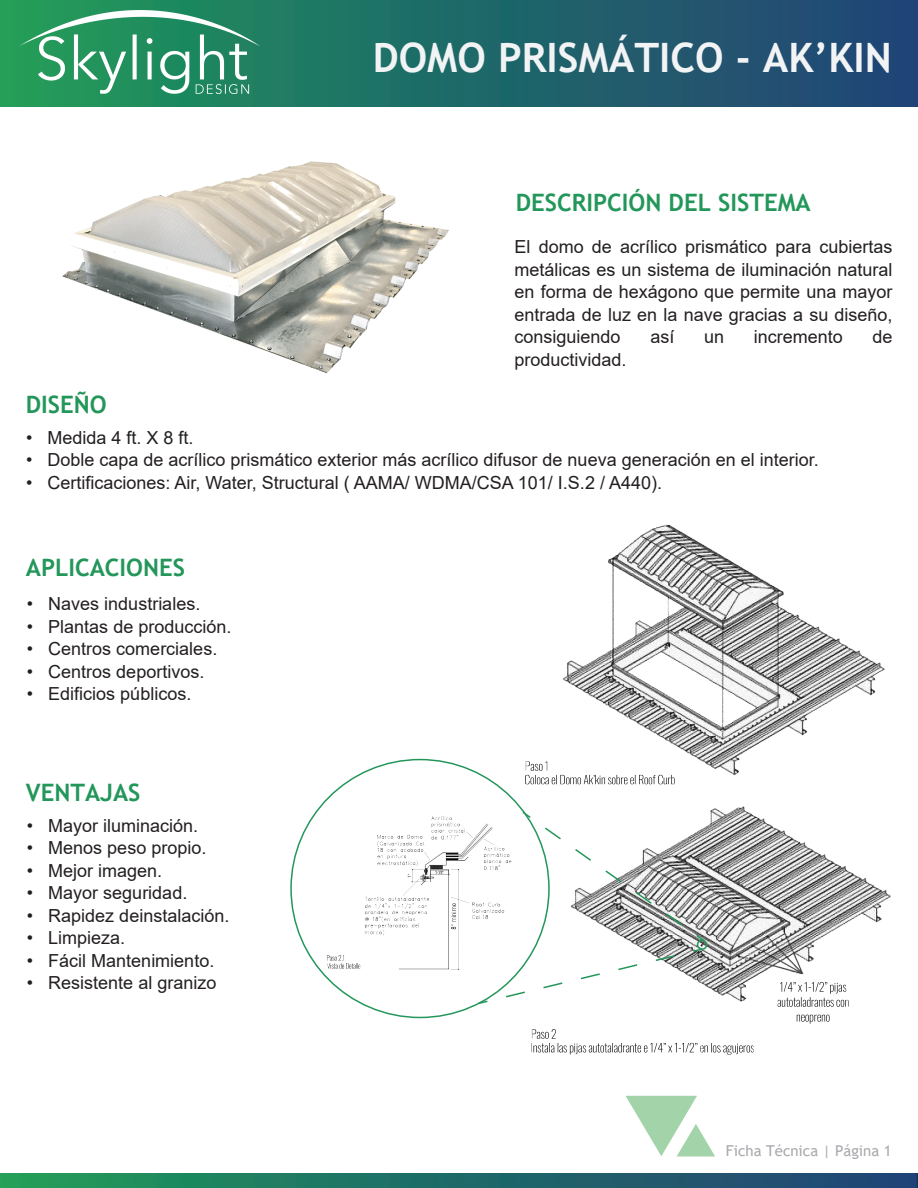
<style>
.page{position:relative;width:918px;height:1188px;background:#fff}
.page>*{position:absolute;margin:0;border:0;box-sizing:border-box;transform-origin:0 0}
.t1{font:700 40.5px "Trebuchet MS";color:#f2f3f4}
.t2{font:700 24px "Trebuchet MS";color:#23965a}
.t3{font:18px/22.5px "Arial";color:#231f20;text-align:justify}
.t4{font:15px "Trebuchet MS";color:#a8a9ad}
</style>
<div class="page">
<img style="left:62px;top:161px;width:387px;height:213px">
<img style="left:0;top:1174px;width:918px;height:14px">
<svg style="left:626px;top:1096px;width:89px;height:60px"></svg>
<img style="left:0;top:1px;width:918px;height:105px">
<img style="left:20px;top:10px;width:239px;height:93px">
<img style="left:525px;top:524px;width:360px;height:260px">
<img style="left:522px;top:784px;width:369px;height:271px">
<img style="left:321px;top:816px;width:220px;height:158px">
<svg style="left:521px;top:810px;width:163px;height:117px"></svg>
<svg style="left:691px;top:933px;width:16px;height:20px"></svg>
<svg style="left:495px;top:954px;width:181px;height:47px"></svg>
<svg style="left:477px;top:999px;width:11px;height:6px"></svg>
<h1 class="t1" style="left:373px;top:32px;width:520px">DOMO PRISMÁTICO - AK’KIN</h1>
<h2 class="t2" style="left:516px;top:188px;width:297px">DESCRIPCIÓN DEL SISTEMA</h2>
<p class="t3" style="left:515px;top:236px;width:380px">El domo de acrílico prismático para cubiertas metálicas es un sistema de iluminación natural en forma de hexágono que permite una mayor entrada de luz en la nave gracias a su diseño, consiguiendo</p>
<p class="t3" style="left:650px;top:326px;width:26px">así</p>
<p class="t3" style="left:704px;top:326px;width:22px">un</p>
<p class="t3" style="left:754px;top:326px;width:91px">incremento</p>
<p class="t3" style="left:873px;top:326px;width:22px">de</p>
<h2 class="t2" style="left:26px;top:389px;width:82px">DISEÑO</h2>
<p class="t3" style="left:515px;top:348px;width:114px">productividad.</p>
<p class="t3" style="left:26px;top:426px;width:169px">• Medida 4 ft. X 8 ft.</p>
<p class="t3" style="left:26px;top:448px;width:794px">• Doble capa de acrílico prismático exterior más acrílico difusor de nueva generación en el interior.</p>
<p class="t3" style="left:26px;top:471px;width:637px">• Certificaciones: Air, Water, Structural ( AAMA/ WDMA/CSA 101/ I.S.2 / A440).</p>
<h2 class="t2" style="left:26px;top:552px;width:161px">APLICACIONES</h2>
<p class="t3" style="left:27px;top:593px;width:175px">• Naves industriales.</p>
<p class="t3" style="left:27px;top:615px;width:206px">• Plantas de producción.</p>
<p class="t3" style="left:27px;top:638px;width:192px">• Centros comerciales.</p>
<p class="t3" style="left:27px;top:660px;width:179px">• Centros deportivos.</p>
<p class="t3" style="left:27px;top:683px;width:166px">• Edificios públicos.</p>
<h2 class="t2" style="left:26px;top:777px;width:116px">VENTAJAS</h2>
<p class="t3" style="left:27px;top:814px;width:173px">• Mayor iluminación.</p>
<p class="t3" style="left:27px;top:837px;width:181px">• Menos peso propio.</p>
<p class="t3" style="left:27px;top:859px;width:137px">• Mejor imagen.</p>
<p class="t3" style="left:27px;top:882px;width:162px">• Mayor seguridad.</p>
<p class="t3" style="left:27px;top:904px;width:204px">• Rapidez deinstalación.</p>
<p class="t3" style="left:27px;top:927px;width:100px">• Limpieza.</p>
<p class="t3" style="left:27px;top:949px;width:189px">• Fácil Mantenimiento.</p>
<p class="t3" style="left:27px;top:972px;width:191px">• Resistente al granizo</p>
<p class="t4" style="left:726px;top:1141px;width:167px">Ficha Técnica | Página 1</p>
</div>
